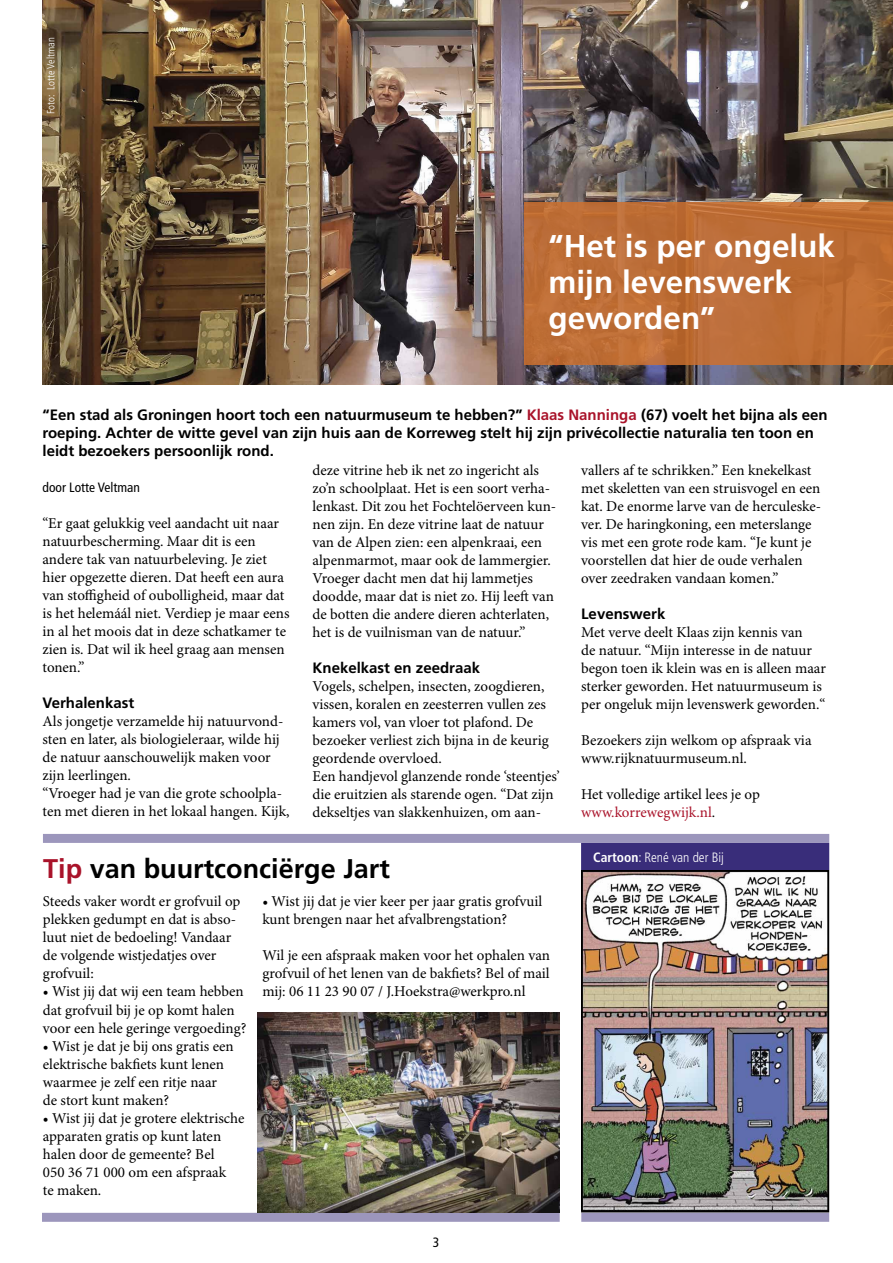
<style>
.page{position:relative;width:893px;height:1263px;background:#fff}
.page>*{position:absolute;margin:0;border:0;box-sizing:border-box;transform-origin:0 0}
.t1{font:700 31.5px/36px "Frutiger";color:#fff}
.t2{font:700 27px "Frutiger";color:#000}
.t3{font:15px/18px "Minion Pro";color:#000}
.t4{font:700 15px/18px "Frutiger";color:#000}
.t5{font:300 condensed 13.5px "Frutiger";color:#fff}
.t6{font:condensed 13.5px "Frutiger";color:#000}
.t7{font:300 condensed 10.5px "Frutiger";color:#fff}
.s1{color:#a9132a}
.s2{font-weight:700}
</style>
<div class="page">
<div style="left:581px;top:843px;width:248px;height:27px;background:#392d7a"></div>
<img style="left:584px;top:873px;width:242px;height:336px">
<div style="left:581px;top:870px;width:248px;height:342px;border:2px solid #000"></div>
<div style="left:42px;top:1213px;width:518px;height:9px;background:#9c96bc"></div>
<div style="left:43px;top:834px;width:786px;height:9px;background:#9c96bc"></div>
<div style="left:581px;top:1213px;width:248px;height:9px;background:#9c96bc"></div>
<img style="left:43px;top:0;width:850px;height:384px">
<div style="left:525px;top:202px;width:368px;height:162px;background:#bd6d35"></div>
<img style="left:257px;top:1013px;width:303px;height:199px">
<p class="t7" style="left:45px;top:114px;width:78px;rotate:-90deg">Foto: Lotte Veltman</p>
<h1 class="t1" style="left:549px;top:228px;width:288px">“Het is per ongeluk mijn levenswerk geworden”</h1>
<p class="t4" style="left:43px;top:406px;width:787px">“Een stad als Groningen hoort toch een natuurmuseum te hebben?” <span class="s1">Klaas Nanninga</span> (67) voelt het bijna als een roeping. Achter de witte gevel van zijn huis aan de Korreweg stelt hij zijn privécollectie naturalia ten toon en leidt bezoekers persoonlijk rond.</p>
<p class="t6" style="left:43px;top:479px;width:99px">door Lotte Veltman</p>
<p class="t3" style="left:43px;top:514px;width:248px">“Er gaat gelukkig veel aandacht uit naar natuurbescherming. Maar dit is een andere tak van natuurbeleving. Je ziet hier opgezette dieren. Dat heeft een aura van stoffigheid of oubolligheid, maar dat is het helemáál niet. Verdiep je maar eens in al het moois dat in deze schatkamer te zien is. Dat wil ik heel graag aan mensen tonen.”</p>
<p class="t4" style="left:43px;top:693px;width:93px">Verhalenkast</p>
<p class="t3" style="left:43px;top:712px;width:249px">Als jongetje verzamelde hij natuurvond&shy;sten en later, als biologieleraar, wilde hij de natuur aanschouwelijk maken voor zijn leerlingen.<br>“Vroeger had je van die grote schoolpla&shy;ten met dieren in het lokaal hangen. Kijk,</p>
<p class="t3" style="left:313px;top:461px;width:245px">deze vitrine heb ik net zo ingericht als zo’n schoolplaat. Het is een soort verha&shy;lenkast. Dit zou het Fochtelöerveen kun&shy;nen zijn. En deze vitrine laat de natuur van de Alpen zien: een alpenkraai, een alpenmarmot, maar ook de lammergier.<br>Vroeger dacht men dat hij lammetjes doodde, maar dat is niet zo. Hij leeft van de botten die andere dieren achterlaten, het is de vuilnisman van de natuur.”</p>
<p class="t4" style="left:313px;top:658px;width:169px">Knekelkast en zeedraak</p>
<p class="t3" style="left:313px;top:677px;width:249px">Vogels, schelpen, insecten, zoogdieren, vissen, koralen en zeesterren vullen zes kamers vol, van vloer tot plafond. De bezoeker verliest zich bijna in de keurig geordende overvloed.<br>Een handjevol glanzende ronde ‘steentjes’ die eruitzien als starende ogen. “Dat zijn dekseltjes van slakkenhuizen, om aan-</p>
<p class="t3" style="left:581px;top:462px;width:242px">vallers af te schrikken.” Een knekelkast met skeletten van een struisvogel en een kat. De enorme larve van de herculeske&shy;ver. De haringkoning, een meterslange vis met een grote rode kam. “Je kunt je voorstellen dat hier de oude verhalen over zeedraken vandaan komen.”</p>
<p class="t4" style="left:581px;top:604px;width:86px">Levenswerk</p>
<p class="t3" style="left:581px;top:624px;width:246px">Met verve deelt Klaas zijn kennis van<br>de natuur. “Mijn interesse in de natuur begon toen ik klein was en is alleen maar sterker geworden. Het natuurmuseum is per ongeluk mijn levenswerk geworden.“</p>
<p class="t3" style="left:581px;top:732px;width:232px">Bezoekers zijn welkom op afspraak via www.rijknatuurmuseum.nl.</p>
<p class="t3" style="left:581px;top:786px;width:180px">Het volledige artikel lees je op <span class="s1">www.korrewegwijk.nl</span>.</p>
<h2 class="t2" style="left:43px;top:853px;width:348px"><span class="s1">Tip</span> van buurtconciërge Jart</h2>
<p class="t3" style="left:43px;top:893px;width:199px">Steeds vaker wordt er grofvuil op plekken gedumpt en dat is abso&shy;luut niet de bedoeling! Vandaar de volgende wistjedatjes over grofvuil:</p>
<p class="t3" style="left:43px;top:983px;width:205px">• Wist jij dat wij een team hebben dat grofvuil bij je op komt halen voor een hele geringe vergoeding?</p>
<p class="t3" style="left:43px;top:1037px;width:192px">• Wist je dat je bij ons gratis een elektrische bakfiets kunt lenen waarmee je zelf een ritje naar de stort kunt maken?</p>
<p class="t3" style="left:43px;top:1109px;width:203px">• Wist jij dat je grotere elektrische apparaten gratis op kunt laten halen door de gemeente? Bel<br>050 36 71 000 om een afspraak<br>te maken.</p>
<p class="t3" style="left:262px;top:893px;width:282px">• Wist jij dat je vier keer per jaar gratis grofvuil kunt brengen naar het afvalbrengstation?</p>
<p class="t3" style="left:262px;top:947px;width:289px;text-align:justify">Wil je een afspraak maken voor het ophalen van grofvuil of het lenen van de bakfiets? Bel of mail mij: 06 11 23 90 07 / J.Hoekstra@werkpro.nl</p>
<p class="t6" style="left:433px;top:1234px;width:8px">3</p>
<p class="t5" style="left:593px;top:850px;width:132px"><span class="s2">Cartoon</span>: René van der Bij</p>
</div>
